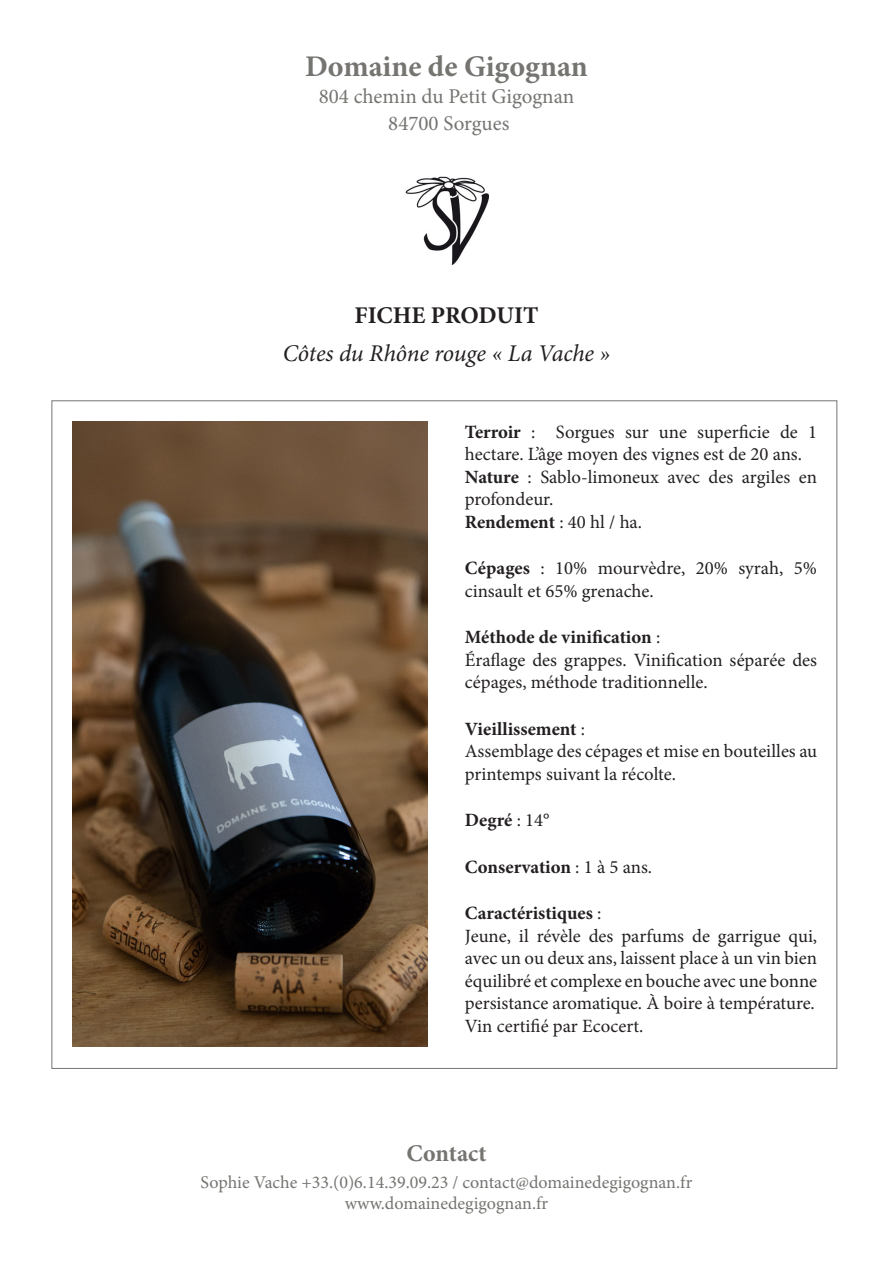
<style>
.page{position:relative;width:893px;height:1263px;background:#fff}
.page>*{position:absolute;margin:0;border:0;box-sizing:border-box;transform-origin:0 0}
.t1{font:700 30px "Minion Pro";color:#757471}
.t2{font:italic 24px "Minion Pro";letter-spacing:-.01em;color:#231f20}
.t3{font:700 24px "Minion Pro";color:#231f20}
.t4{font:700 24px "Minion Pro";color:#757471}
.t5{font:21px "Minion Pro";color:#757471}
.t6{font:18.75px/22.5px "Minion Pro";color:#231f20}
.t7{font:700 18.75px "Minion Pro";color:#231f20}
.t8{font:18px "Minion Pro";color:#757471}
.s1{font-weight:700}
.s2{font-weight:400}
</style>
<div class="page">
<img style="left:72px;top:421px;width:355px;height:625px">
<img style="left:405px;top:176px;width:83px;height:89px">
<p class="t1" style="left:305px;top:45px;width:284px">Domaine de Gigognan</p>
<p class="t5" style="left:319px;top:82px;width:257px">804 chemin du Petit Gigognan</p>
<p class="t5" style="left:388px;top:109px;width:123px">84700 Sorgues</p>
<p class="t3" style="left:354px;top:298px;width:186px">FICHE PRODUIT</p>
<p class="t2" style="left:283px;top:337px;width:329px">Côtes du Rhône rouge « La Vache »</p>
<p class="t6" style="left:465px;top:421px;width:354px"><span class="s1">Terroir</span> : Sorgues sur une superficie de 1 hectare. L’âge moyen des vignes est de 20 ans.</p>
<p class="t6" style="left:465px;top:466px;width:354px"><span class="s1">Nature</span> : Sablo-limoneux avec des argiles en profondeur.</p>
<p class="t7" style="left:465px;top:509px;width:179px">Rendement <span class="s2">: 40 hl / ha.</span></p>
<p class="t6" style="left:465px;top:557px;width:354px"><span class="s1">Cépages</span> : 10% mourvèdre, 20% syrah, 5% cinsault et 65% grenache.</p>
<p class="t7" style="left:465px;top:624px;width:197px">Méthode de vinification <span class="s2">:</span></p>
<p class="t6" style="left:465px;top:649px;width:354px">Éraflage des grappes. Vinification séparée des cépages, méthode traditionnelle.</p>
<p class="t7" style="left:465px;top:716px;width:122px">Vieillissement <span class="s2">:</span></p>
<p class="t6" style="left:465px;top:740px;width:354px">Assemblage des cépages et mise en bouteilles au printemps suivant la récolte.</p>
<p class="t7" style="left:465px;top:807px;width:86px">Degré <span class="s2">: 14°</span></p>
<p class="t7" style="left:465px;top:854px;width:189px">Conservation <span class="s2">: 1 à 5 ans.</span></p>
<p class="t7" style="left:465px;top:900px;width:138px">Caractéristiques <span class="s2">:</span></p>
<p class="t6" style="left:465px;top:925px;width:354px;text-align:justify">Jeune, il révèle des parfums de garrigue qui, avec un ou deux ans, laissent place à un vin bien équilibré et complexe en bouche avec une bonne persistance aromatique. À boire à température.</p>
<p class="t6" style="left:465px;top:1015px;width:180px">Vin certifié par Ecocert.</p>
<p class="t4" style="left:406px;top:1136px;width:82px">Contact</p>
<p class="t8" style="left:201px;top:1170px;width:493px">Sophie Vache +33.(0)6.14.39.09.23 / contact@domainedegigognan.fr</p>
<p class="t8" style="left:345px;top:1191px;width:205px">www.domainedegigognan.fr</p>
</div>
